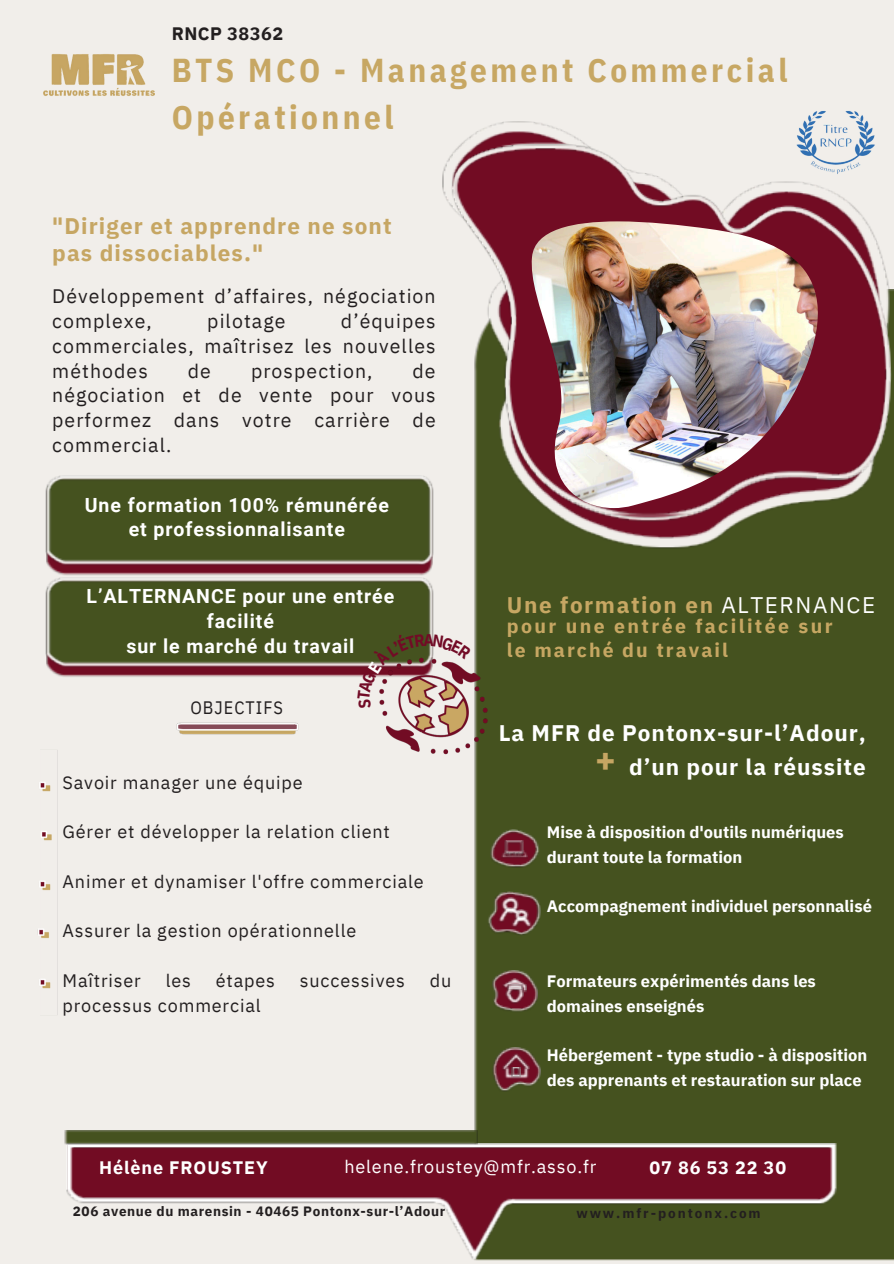
<style>
.page{position:relative;width:894px;height:1264px;background:#fff}
.page>*{position:absolute;margin:0;border:0;box-sizing:border-box;transform-origin:0 0}
.t1{font:700 38.4px "IBM Plex Sans Cond";color:#c6a663}
.t2{font:700 33px/47.2px "IBM Plex Sans Cond";letter-spacing:.105em;color:#c7a763}
.t3{font:700 22.5px "IBM Plex Sans";letter-spacing:.045em;color:#fff}
.t4{font:700 22.5px/27px "IBM Plex Sans";letter-spacing:.05em;color:#c6a663}
.t5{font:700 22.5px "IBM Plex Sans";letter-spacing:.07em;color:#c7a763}
.t6{font:19.5px/24.8px "IBM Plex Sans";letter-spacing:.055em;color:#231f20;text-align:justify}
.t7{font:700 19.5px/24.8px "Roboto";letter-spacing:.05em;color:#fff;text-align:center}
.t8{font:700 19.5px/23.7px "IBM Plex Sans";letter-spacing:.12em;color:#c7a763}
.t9{font:18px/24.8px "IBM Plex Sans";letter-spacing:.045em;color:#231f20}
.t10{font:18px "IBM Plex Sans";letter-spacing:.045em;color:#fff}
.t11{font:700 18px "IBM Plex Sans";letter-spacing:.05em;color:#fff}
.t12{font:700 18px "IBM Plex Sans";letter-spacing:.03em;color:#231f20}
.t13{font:18px "IBM Plex Sans Cond";letter-spacing:.055em;color:#231f20}
.t14{font:700 16.95px "IBM Plex Sans Cond";color:#720b26}
.t15{font:700 16.5px/24.8px "IBM Plex Sans";color:#fff}
.t16{font:700 13.5px "IBM Plex Sans";letter-spacing:.045em;color:#231f20}
.t17{font:700 13.5px "IBM Plex Sans";letter-spacing:.145em;color:#231f20}
.s1{font-weight:400;color:#fff}
</style>
<div class="page">
<div style="left:0;top:0;width:893px;height:1263px;background:#f1eeea"></div>
<img style="left:176px;top:722px;width:123px;height:13px">
<div style="left:474px;top:289px;width:418px;height:971px;background:#45521f"></div>
<img style="left:490px;top:829px;width:49px;height:38px">
<img style="left:47px;top:667px;width:310px;height:10px">
<img style="left:45px;top:577px;width:388px;height:90px">
<img style="left:48px;top:566px;width:384px;height:9px">
<img style="left:45px;top:476px;width:388px;height:90px">
<img style="left:66px;top:1143px;width:771px;height:117px">
<img style="left:64px;top:1130px;width:413px;height:14px">
<img style="left:442px;top:122px;width:447px;height:426px">
<img style="left:487px;top:891px;width:53px;height:45px">
<img style="left:501px;top:897px;width:17px;height:11px">
<img style="left:521px;top:909px;width:7px;height:8px">
<img style="left:498px;top:908px;width:23px;height:14px">
<img style="left:512px;top:917px;width:19px;height:10px">
<img style="left:492px;top:971px;width:45px;height:41px">
<img style="left:503px;top:978px;width:23px;height:15px">
<img style="left:507px;top:984px;width:15px;height:5px">
<img style="left:505px;top:989px;width:18px;height:14px">
<img style="left:492px;top:1047px;width:48px;height:44px">
<img style="left:503px;top:1053px;width:27px;height:17px">
<img style="left:504px;top:1066px;width:24px;height:13px">
<svg style="left:512px;top:1066px;width:9px;height:11px"></svg>
<img style="left:504px;top:840px;width:19px;height:10px">
<img style="left:501px;top:850px;width:26px;height:8px">
<svg style="left:503px;top:852px;width:20px;height:5px"></svg>
<img style="left:505px;top:842px;width:17px;height:12px">
<img style="left:453px;top:144px;width:438px;height:375px">
<img style="left:788px;top:110px;width:93px;height:74px">
<img style="left:44px;top:54px;width:110px;height:42px">
<img style="left:531px;top:221px;width:286px;height:287px">
<img style="left:37px;top:750px;width:21px;height:265px">
<img style="left:382px;top:650px;width:113px;height:111px">
<svg style="left:433px;top:634px;width:38px;height:25px"></svg>
<svg style="left:357px;top:633px;width:67px;height:76px"></svg>
<p class="t12" style="left:172px;top:22px;width:113px">RNCP 38362</p>
<p class="t2" style="left:172px;top:46px;width:617px">BTS MCO - Management Commercial<br>Opérationnel</p>
<h4 class="t4" style="left:52px;top:212px;width:341px">"Diriger et apprendre ne sont pas dissociables."</h4>
<h6 class="t6" style="left:52px;top:283px;width:385px">Développement d’affaires, négociation complexe,</h6>
<h6 class="t6" style="left:52px;top:308px;width:385px;text-indent:288px">d’équipes commerciales, maîtrisez les nouvelles méthodes</h6>
<h6 class="t6" style="left:207px;top:308px;width:80px">pilotage</h6>
<h6 class="t6" style="left:52px;top:358px;width:385px;text-indent:360px">de négociation et de vente pour vous performez dans votre carrière de commercial.</h6>
<h6 class="t6" style="left:188px;top:358px;width:25px">de</h6>
<h6 class="t6" style="left:251px;top:358px;width:123px">prospection,</h6>
<p class="t7" style="left:85px;top:492px;width:305px">Une formation 100% rémunérée et professionnalisante</p>
<p class="t7" style="left:86px;top:584px;width:309px">L’ALTERNANCE pour une entrée facilité<br>sur le marché du travail</p>
<p class="t13" style="left:190px;top:696px;width:94px">OBJECTIFS</p>
<p class="t14" style="left:423px;top:629px;width:12px">A</p>
<p class="t9" style="left:62px;top:769px;width:242px">Savoir manager une équipe</p>
<p class="t9" style="left:62px;top:819px;width:329px">Gérer et développer la relation client</p>
<h6 class="t9" style="left:62px;top:868px;width:363px">Animer et dynamiser l'offre commerciale</h6>
<p class="t9" style="left:62px;top:918px;width:295px">Assurer la gestion opérationnelle</p>
<p class="t9" style="left:62px;top:967px;width:200px">Maîtriser<br>processus commercial</p>
<p class="t9" style="left:166px;top:967px;width:27px">les</p>
<p class="t9" style="left:216px;top:967px;width:61px">étapes</p>
<p class="t9" style="left:300px;top:967px;width:106px">successives</p>
<p class="t9" style="left:429px;top:967px;width:23px">du</p>
<p class="t5" style="left:507px;top:590px;width:370px">Une formation en <span class="s1">ALTERNANCE</span></p>
<p class="t8" style="left:507px;top:614px;width:327px">pour une entrée facilitée sur le marché du travail</p>
<p class="t3" style="left:498px;top:718px;width:368px">La MFR de Pontonx-sur-l’Adour,</p>
<p class="t3" style="left:629px;top:752px;width:238px">d’un pour la réussite</p>
<h4 class="t1" style="left:595px;top:733px;width:22px">+</h4>
<p class="t15" style="left:546px;top:819px;width:298px">Mise à disposition d'outils numériques durant toute la formation</p>
<p class="t15" style="left:546px;top:893px;width:326px">Accompagnement individuel personnalisé</p>
<h6 class="t15" style="left:546px;top:968px;width:270px">Formateurs expérimentés dans les domaines enseignés</h6>
<p class="t15" style="left:546px;top:1042px;width:322px">Hébergement - type studio - à disposition des apprenants et restauration sur place</p>
<p class="t11" style="left:99px;top:1154px;width:170px">Hélène FROUSTEY</p>
<p class="t10" style="left:344px;top:1154px;width:253px">helene.froustey@mfr.asso.fr</p>
<p class="t11" style="left:649px;top:1154px;width:138px">07 86 53 22 30</p>
<p class="t16" style="left:73px;top:1202px;width:373px">206 avenue du marensin - 40465 Pontonx-sur-l’Adour</p>
<p class="t17" style="left:576px;top:1204px;width:186px">www.mfr-pontonx.com</p>
</div>
